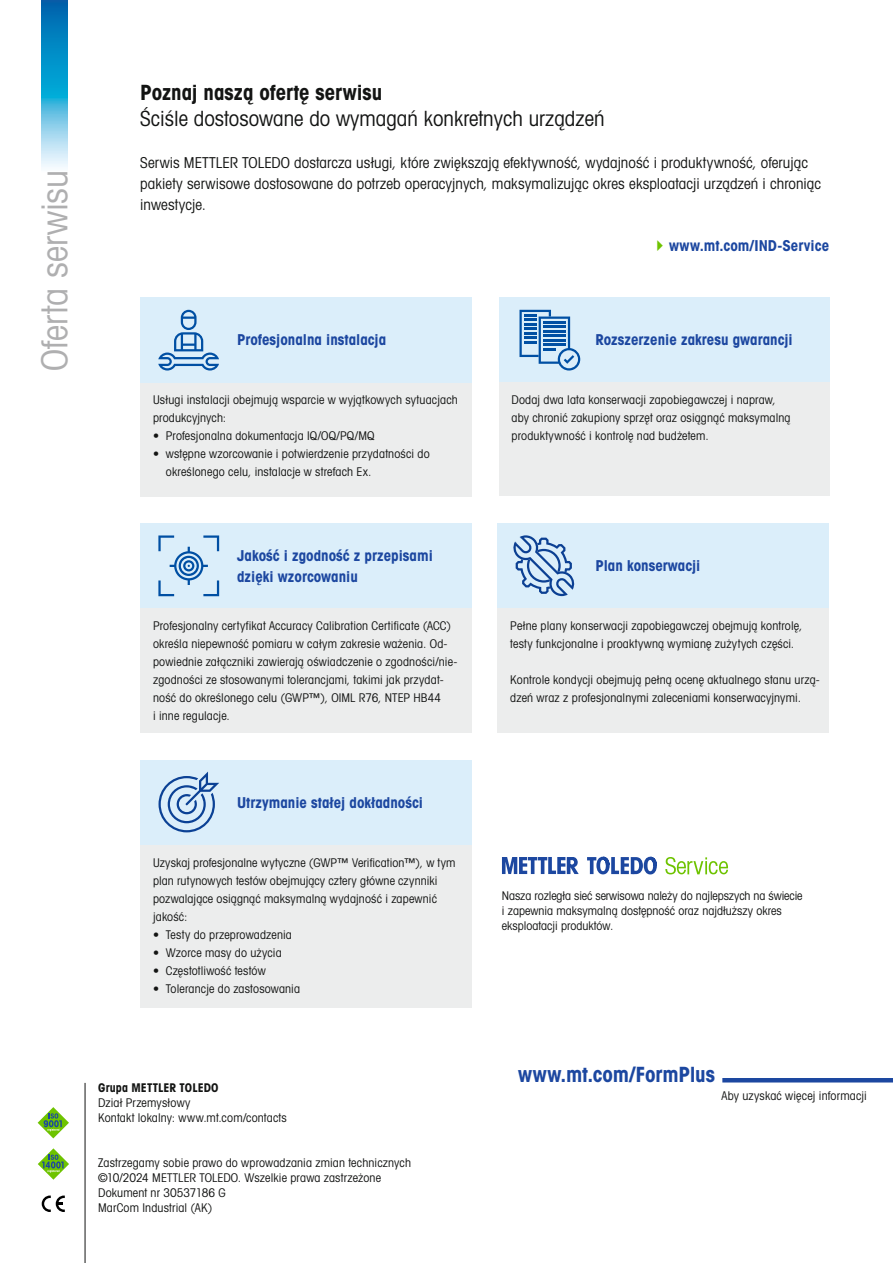
<style>
.page{position:relative;width:893px;height:1263px;background:#fff}
.page>*{position:absolute;margin:0;border:0;box-sizing:border-box;transform-origin:0 0}
.t1{font:36px "Avant Gardefor MT Bk";color:#afafb0}
.t2{font:21px "Avant Gardefor MT Bk";color:#131413}
.t3{font:21px "Avant Gardefor MT Bd";letter-spacing:-.005em;color:#131413}
.t4{font:21px "Avant Gardefor MT Bd";letter-spacing:-.005em;color:#1c47a0}
.t5{font:15px/21px "Avant Gardefor MT Bk";letter-spacing:.005em;color:#131413}
.t6{font:15px/21px "Avant Gardefor MT Bd";color:#1c47a0}
.t7{font:12px/18px "Avant Gardefor MT Bk";letter-spacing:.01em;color:#131413}
.t8{font:12px "Avant Gardefor MT Bd";letter-spacing:.005em;color:#131413}
</style>
<div class="page">
<hr style="left:722px;top:1078px;width:171px;height:4px;background:#1c47a0">
<hr style="left:85px;top:1083px;width:1px;height:180px;background:#131413">
<svg style="left:38px;top:1148px;width:31px;height:32px"></svg>
<svg style="left:38px;top:1107px;width:31px;height:31px"></svg>
<svg style="left:42px;top:1195px;width:23px;height:17px"></svg>
<svg style="left:665px;top:857px;width:63px;height:17px"></svg>
<svg style="left:502px;top:857px;width:77px;height:17px"></svg>
<svg style="left:587px;top:857px;width:70px;height:17px"></svg>
<div style="left:140px;top:297px;width:332px;height:86px;background:#dbeefa"></div>
<div style="left:140px;top:760px;width:332px;height:85px;background:#dbeefa"></div>
<div style="left:140px;top:523px;width:332px;height:86px;background:#dbeefa"></div>
<div style="left:499px;top:297px;width:330px;height:86px;background:#dbeefa"></div>
<div style="left:498px;top:523px;width:331px;height:86px;background:#dbeefa"></div>
<svg style="left:158px;top:310px;width:61px;height:60px"></svg>
<div style="left:140px;top:382px;width:332px;height:114px;background:#eceded"></div>
<div style="left:140px;top:845px;width:332px;height:163px;background:#eceded"></div>
<div style="left:140px;top:609px;width:332px;height:124px;background:#eceded"></div>
<div style="left:499px;top:382px;width:330px;height:114px;background:#eceded"></div>
<div style="left:498px;top:609px;width:331px;height:124px;background:#eceded"></div>
<svg style="left:519px;top:310px;width:61px;height:60px"></svg>
<svg style="left:159px;top:771px;width:60px;height:61px"></svg>
<svg style="left:513px;top:535px;width:61px;height:61px"></svg>
<svg style="left:158px;top:535px;width:61px;height:61px"></svg>
<svg style="left:42px;top:0;width:25px;height:167px;background:#3fa8d4"></svg>
<h1 class="t1" style="left:32px;top:371px;width:202px;rotate:-90deg">Oferta serwisu</h1>
<h2 class="t3" style="left:140px;top:79px;width:243px">Poznaj naszą ofertę serwisu</h2>
<h2 class="t2" style="left:140px;top:105px;width:466px">Ściśle dostosowane do wymagań konkretnych urządzeń</h2>
<p class="t5" style="left:140px;top:152px;width:682px">Serwis METTLER TOLEDO dostarcza usługi, które zwiększają efektywność, wydajność i produktywność, oferując pakiety serwisowe dostosowane do potrzeb operacyjnych, maksymalizując okres eksploatacji urządzeń i chroniąc inwestycje.</p>
<p class="t6" style="left:669px;top:235px;width:162px">www.mt.com/IND-Service</p>
<p class="t6" style="left:237px;top:329px;width:151px">Profesjonalna instalacja</p>
<p class="t7" style="left:153px;top:390px;width:306px">Usługi instalacji obejmują wsparcie w wyjątkowych sytuacjach produkcyjnych:</p>
<p class="t7" style="left:153px;top:426px;width:223px">• Profesjonalna dokumentacja IQ/OQ/PQ/MQ</p>
<p class="t7" style="left:166px;top:444px;width:265px;text-indent:-13px">• wstępne wzorcowanie i potwierdzenie przydatności do określonego celu, instalacje w strefach Ex.</p>
<p class="t6" style="left:237px;top:545px;width:197px">Jakość i zgodność z przepisami dzięki wzorcowaniu</p>
<p class="t7" style="left:153px;top:616px;width:306px">Profesjonalny certyfikat Accuracy Calibration Certificate (ACC) określa niepewność pomiaru w całym zakresie ważenia. Od&shy;powiednie załączniki zawierają oświadczenie o zgodności/nie&shy;zgodności ze stosowanymi tolerancjami, takimi jak przydat&shy;ność do określonego celu (GWP™), OIML R76, NTEP HB44<br>i inne regulacje.</p>
<p class="t6" style="left:237px;top:792px;width:187px">Utrzymanie stałej dokładności</p>
<p class="t7" style="left:153px;top:853px;width:304px">Uzyskaj profesjonalne wytyczne (GWP™ Verification™), w tym plan rutynowych testów obejmujący cztery główne czynniki pozwalające osiągnąć maksymalną wydajność i zapewnić jakość:</p>
<p class="t7" style="left:153px;top:925px;width:140px">• Testy do przeprowadzenia</p>
<p class="t7" style="left:153px;top:943px;width:130px">• Wzorce masy do użycia</p>
<p class="t7" style="left:153px;top:961px;width:114px">• Częstotliwość testów</p>
<p class="t7" style="left:153px;top:979px;width:148px">• Tolerancje do zastosowania</p>
<p class="t8" style="left:98px;top:1080px;width:122px">Grupa METTLER TOLEDO</p>
<p class="t7" style="left:98px;top:1095px;width:190px;line-height:15px">Dział Przemysłowy<br>Kontakt lokalny: www.mt.com/contacts</p>
<p class="t7" style="left:98px;top:1155px;width:314px;line-height:15px">Zastrzegamy sobie prawo do wprowadzania zmian technicznych ©10/2024 METTLER TOLEDO. Wszelkie prawa zastrzeżone Dokument nr 30537186 G<br>MarCom Industrial (AK)</p>
<p class="t6" style="left:595px;top:329px;width:199px">Rozszerzenie zakresu gwarancji</p>
<p class="t7" style="left:511px;top:390px;width:281px">Dodaj dwa lata konserwacji zapobiegawczej i napraw, aby chronić zakupiony sprzęt oraz osiągnąć maksymalną produktywność i kontrolę nad budżetem.</p>
<p class="t6" style="left:595px;top:555px;width:106px">Plan konserwacji</p>
<p class="t7" style="left:510px;top:616px;width:294px">Pełne plany konserwacji zapobiegawczej obejmują kontrolę, testy funkcjonalne i proaktywną wymianę zużytych części.</p>
<p class="t7" style="left:510px;top:670px;width:311px">Kontrole kondycji obejmują pełną ocenę aktualnego stanu urzą&shy;dzeń wraz z profesjonalnymi zaleceniami konserwacyjnymi.</p>
<p class="t7" style="left:502px;top:888px;width:302px;line-height:15px">Nasza rozległa sieć serwisowa należy do najlepszych na świecie i zapewnia maksymalną dostępność oraz najdłuższy okres eksploatacji produktów.</p>
<h2 class="t4" style="left:518px;top:1061px;width:198px">www.mt.com/FormPlus</h2>
<p class="t7" style="left:721px;top:1086px;width:147px">Aby uzyskać więcej informacji</p>
</div>
